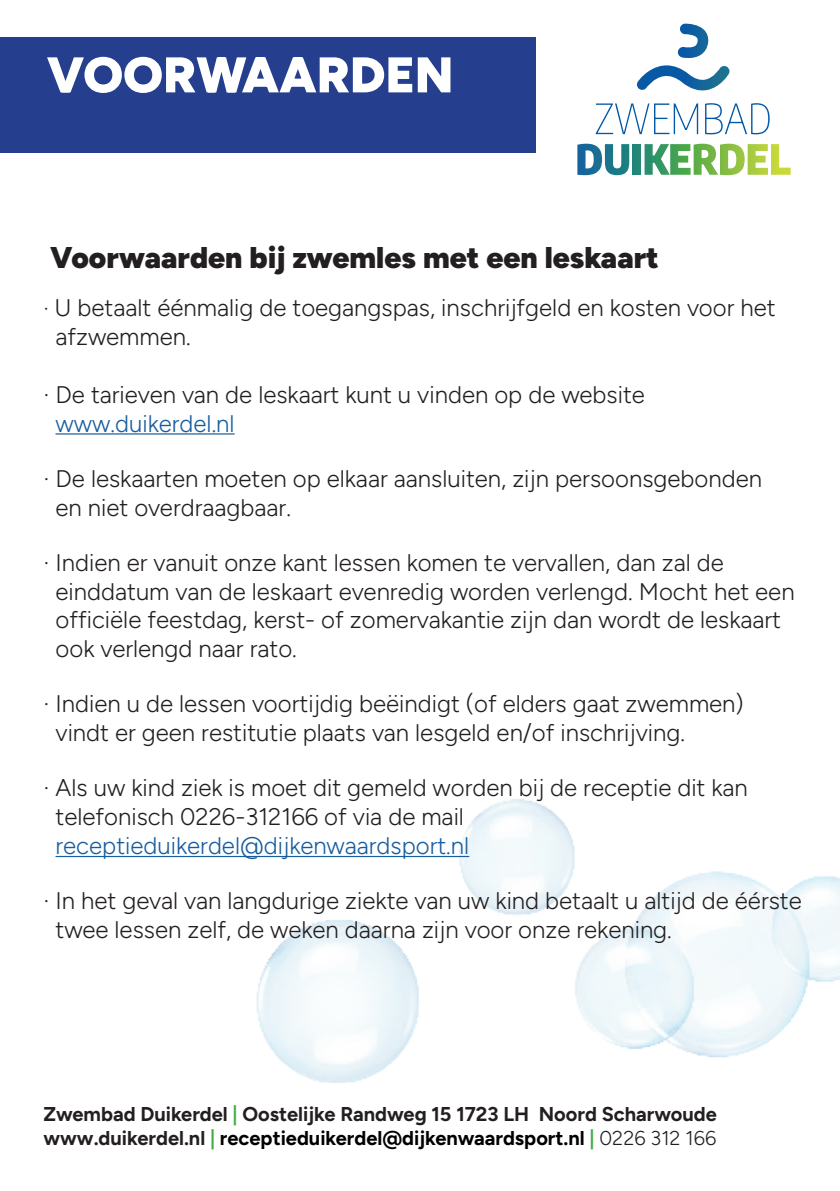
<style>
.page{position:relative;width:840px;height:1191px;background:#fff}
.page>*{position:absolute;margin:0;border:0;box-sizing:border-box;transform-origin:0 0}
.t1{font:900 50px "Figtree";color:#fff}
.t2{font:900 30px "Figtree";color:#231f20}
.t3{font:300 24px/28.8px "Figtree";color:#231f20}
.t4{font:300 24px "Figtree";color:#175d9e}
.t5{font:700 20px/24px "Figtree";color:#231f20}
.s1{font-size:22px}
.s2{color:#40ae49}
.s3{color:#000}
.s4{font-weight:300}
</style>
<div class="page">
<img style="left:191px;top:799px;width:648px;height:284px">
<hr style="left:55px;top:433px;width:179px;height:1px;background:#175d9e">
<hr style="left:55px;top:856px;width:414px;height:1px;background:#175d9e">
<div style="left:0;top:37px;width:535px;height:115px;background:#253f8e"></div>
<svg style="left:577px;top:144px;width:52px;height:31px"></svg>
<div style="left:632px;top:144px;width:8px;height:31px;background:#228678"></div>
<svg style="left:644px;top:144px;width:146px;height:31px"></svg>
<svg style="left:637px;top:65px;width:92px;height:26px"></svg>
<svg style="left:677px;top:24px;width:31px;height:34px"></svg>
<svg style="left:595px;top:103px;width:102px;height:31px"></svg>
<svg style="left:705px;top:103px;width:64px;height:31px"></svg>
<h1 class="t1" style="left:47px;top:43px;width:408px">VOORWAARDEN</h1>
<p class="t2" style="left:50px;top:239px;width:610px">Voorwaarden bij zwemles met een leskaart</p>
<p class="t3" style="left:55px;top:293px;width:721px;text-indent:-12px"><span class="s1">·</span> U betaalt éénmalig de toegangspas, inschrijfgeld en kosten voor het afzwemmen.</p>
<p class="t3" style="left:43px;top:380px;width:602px">· De tarieven van de leskaart kunt u vinden op de website</p>
<p class="t4" style="left:55px;top:409px;width:180px">www.duikerdel.nl</p>
<p class="t3" style="left:55px;top:464px;width:707px;text-indent:-12px">· De leskaarten moeten op elkaar aansluiten, zijn persoonsgebonden en niet overdraagbaar.</p>
<p class="t3" style="left:55px;top:548px;width:740px;text-indent:-12px">· Indien er vanuit onze kant lessen komen te vervallen, dan zal de einddatum van de leskaart evenredig worden verlengd. Mocht het een officiële feestdag, kerst- of zomervakantie zijn dan wordt de leskaart ook verlengd naar rato.</p>
<p class="t3" style="left:55px;top:689px;width:689px;text-indent:-12px">· Indien u de lessen voortijdig beëindigt (of elders gaat zwemmen) vindt er geen restitutie plaats van lesgeld en/of inschrijving.</p>
<p class="t3" style="left:55px;top:773px;width:693px;text-indent:-12px">· Als uw kind ziek is moet dit gemeld worden bij de receptie dit kan telefonisch 0226-312166 of via de mail</p>
<p class="t4" style="left:55px;top:832px;width:415px">receptieduikerdel@dijkenwaardsport.nl</p>
<p class="t3" style="left:55px;top:886px;width:747px;text-indent:-12px">· In het geval van langdurige ziekte van uw kind betaalt u altijd de éérste twee lessen zelf, de weken daarna zijn voor onze rekening.</p>
<p class="t5" style="left:43px;top:1101px;width:674px">Zwembad Duikerdel <span class="s2">|</span> Oostelijke Randweg 15 1723 LH Noord Scharwoude www.duikerdel.nl <span class="s2">|</span> <span class="s3">receptieduikerdel@dijkenwaardsport.nl</span> <span class="s2">|</span> <span class="s4">0226 312 166</span></p>
</div>
